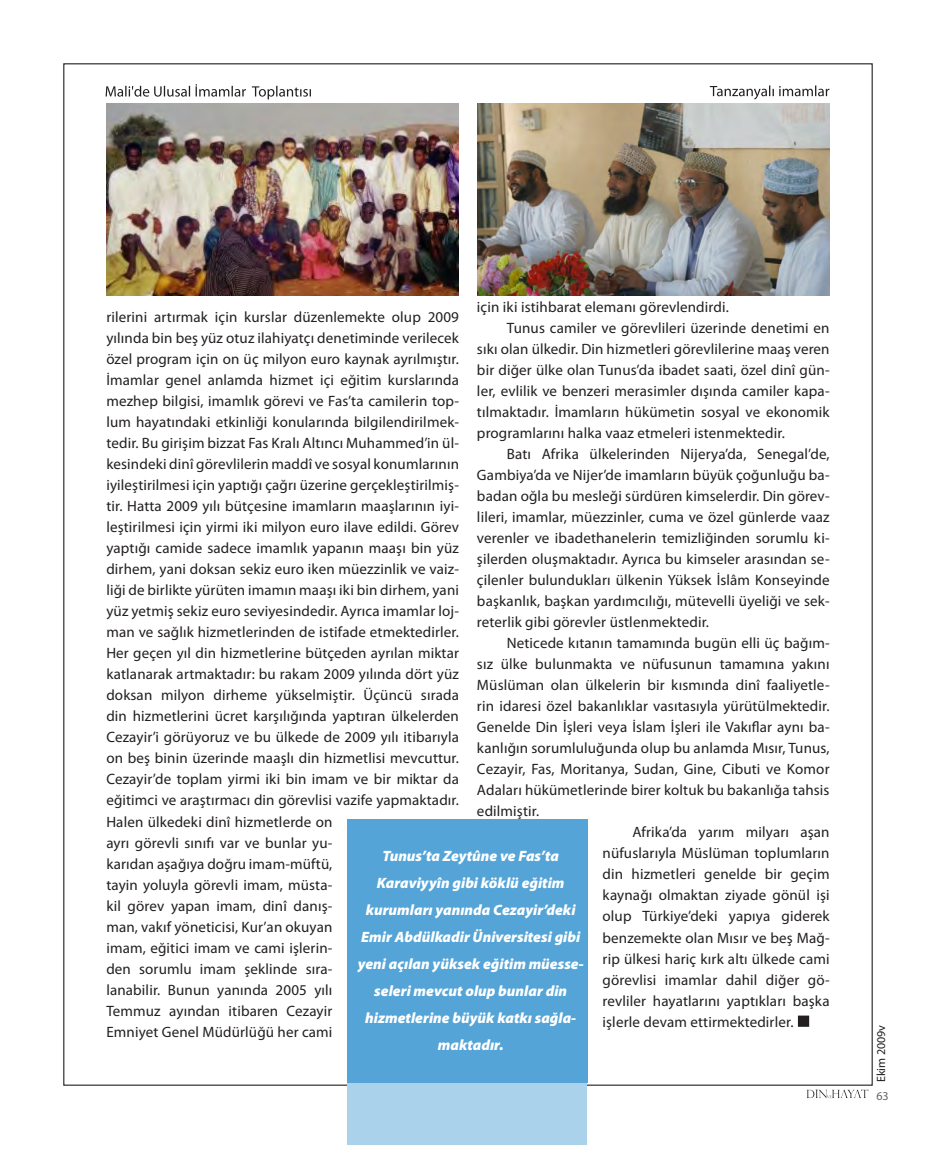
<style>
.page{position:relative;width:936px;height:1149px;background:#fff}
.page>*{position:absolute;margin:0;border:0;box-sizing:border-box;transform-origin:0 0}
.t1{font:15px/21px "Myriad Pro";letter-spacing:.01em;color:#231f20;text-align:justify}
.t2{font:italic 900 15px/27px "Myriad Pro";color:#fff;text-align:center}
.t3{font:12px "Myriad Pro";color:#231f20}
.t4{font:12px "Myriad Pro";color:#636366}
</style>
<div class="page">
<svg style="left:806px;top:1089px;width:62px;height:8px"></svg>
<div style="left:347px;top:1056px;width:240px;height:88px;background:#aad2eb"></div>
<div style="left:347px;top:818px;width:240px;height:263px;background:#54a4d7"></div>
<img style="left:106px;top:103px;width:352px;height:193px">
<img style="left:478px;top:103px;width:351px;height:193px">
<svg style="left:106px;top:84px;width:205px;height:15px"></svg>
<svg style="left:709px;top:85px;width:120px;height:14px"></svg>
<div style="left:798px;top:1015px;width:10px;height:10px;background:#231f20"></div>
<div style="left:797px;top:1015px;width:12px;height:11px;border:2px solid #231f20"></div>
<p class="t1" style="left:477px;top:296px;width:253px">için iki istihbarat elemanı görevlendirdi.</p>
<p class="t1" style="left:477px;top:317px;width:354px;text-indent:30px">Tunus camiler ve görevlileri üzerinde denetimi en sıkı olan ülkedir. Din hizmetleri görevlilerine maaş veren bir diğer ülke olan Tunus’da ibadet saati, özel dinî gün&shy;ler, evlilik ve benzeri merasimler dışında camiler kapa&shy;tılmaktadır. İmamların hükümetin sosyal ve ekonomik programlarını halka vaaz etmeleri istenmektedir.</p>
<p class="t1" style="left:477px;top:443px;width:354px;text-indent:30px">Batı Afrika ülkelerinden Nijerya’da, Senegal’de, Gambiya’da ve Nijer’de imamların büyük çoğunluğu ba&shy;badan oğla bu mesleği sürdüren kimselerdir. Din görev&shy;lileri, imamlar, müezzinler, cuma ve özel günlerde vaaz verenler ve ibadethanelerin temizliğinden sorumlu ki&shy;şilerden oluşmaktadır. Ayrıca bu kimseler arasından se&shy;çilenler bulundukları ülkenin Yüksek İslâm Konseyinde başkanlık, başkan yardımcılığı, mütevelli üyeliği ve sek&shy;reterlik gibi görevler üstlenmektedir.</p>
<p class="t1" style="left:477px;top:632px;width:354px;text-indent:30px">Neticede kıtanın tamamında bugün elli üç bağım&shy;sız ülke bulunmakta ve nüfusunun tamamına yakını Müslüman olan ülkelerin bir kısmında dinî faaliyetle&shy;rin idaresi özel bakanlıklar vasıtasıyla yürütülmektedir.<br>Genelde Din İşleri veya İslam İşleri ile Vakıflar aynı ba&shy;kanlığın sorumluluğunda olup bu anlamda Mısır, Tunus, Cezayir, Fas, Moritanya, Sudan, Gine, Cibuti ve Komor Adaları hükümetlerinde birer koltuk bu bakanlığa tahsis edilmiştir.</p>
<p class="t1" style="left:602px;top:821px;width:228px;text-indent:30px">Afrika’da yarım milyarı aşan nüfuslarıyla Müslüman toplumların din hizmetleri genelde bir geçim kaynağı olmaktan ziyade gönül işi olup Türkiye’deki yapıya giderek benzemekte olan Mısır ve beş Mağ&shy;rip ülkesi hariç kırk altı ülkede cami görevlisi imamlar dahil diğer gö&shy;revliler hayatlarını yaptıkları başka işlerle devam ettirmektedirler.</p>
<p class="t1" style="left:106px;top:306px;width:354px;text-align:left">rilerini artırmak için kurslar düzenlemekte olup 2009 yılında bin beş yüz otuz ilahiyatçı denetiminde verilecek özel program için on üç milyon euro kaynak ayrılmıştır.<br>İmamlar genel anlamda hizmet içi eğitim kurslarında mezhep bilgisi, imamlık görevi ve Fas’ta camilerin top&shy;lum hayatındaki etkinliği konularında bilgilendirilmek&shy;tedir. Bu girişim bizzat Fas Kralı Altıncı Muhammed’in ül&shy;kesindeki dinî görevlilerin maddî ve sosyal konumlarının iyileştirilmesi için yaptığı çağrı üzerine gerçekleştirilmiş&shy;tir. Hatta 2009 yılı bütçesine imamların maaşlarının iyi&shy;leştirilmesi için yirmi iki milyon euro ilave edildi. Görev yaptığı camide sadece imamlık yapanın maaşı bin yüz dirhem, yani doksan sekiz euro iken müezzinlik ve vaiz&shy;liği de birlikte yürüten imamın maaşı iki bin dirhem, yani yüz yetmiş sekiz euro seviyesindedir. Ayrıca imamlar loj&shy;man ve sağlık hizmetlerinden de istifade etmektedirler.<br>Her geçen yıl din hizmetlerine bütçeden ayrılan miktar katlanarak artmaktadır: bu rakam 2009 yılında dört yüz doksan milyon dirheme yükselmiştir. Üçüncü sırada din hizmetlerini ücret karşılığında yaptıran ülkelerden Cezayir’i görüyoruz ve bu ülkede de 2009 yılı itibarıyla on beş binin üzerinde maaşlı din hizmetlisi mevcuttur.<br>Cezayir’de toplam yirmi iki bin imam ve bir miktar da eğitimci ve araştırmacı din görevlisi vazife yapmaktadır.<br>Halen ülkedeki dinî hizmetlerde on<br>ayrı görevli sınıfı var ve bunlar yu-<br>karıdan aşağıya doğru imam-müftü,<br>tayin yoluyla görevli imam, müsta-<br>kil görev yapan imam, dinî danış-<br>man, vakıf yöneticisi, Kur’an okuyan<br>imam, eğitici imam ve cami işlerin-<br>den sorumlu imam şeklinde sıra-<br>lanabilir. Bunun yanında 2005 yılı<br>Temmuz ayından itibaren Cezayir<br>Emniyet Genel Müdürlüğü her cami</p>
<p class="t2" style="left:358px;top:841px;width:227px">Tunus’ta Zeytûne ve Fas’ta<br>Karaviyyîn gibi köklü eğitim kurumları yanında Cezayir’deki<br>Emir Abdülkadir Üniversitesi gibi yeni açılan yüksek eğitim müesse&shy;seleri mevcut olup bunlar din hizmetlerine büyük katkı sağla&shy;maktadır.</p>
<p class="t3" style="left:873px;top:1081px;width:59px;rotate:-90deg">Ekim 2009v</p>
<p class="t4" style="left:876px;top:1087px;width:14px">63</p>
</div>
